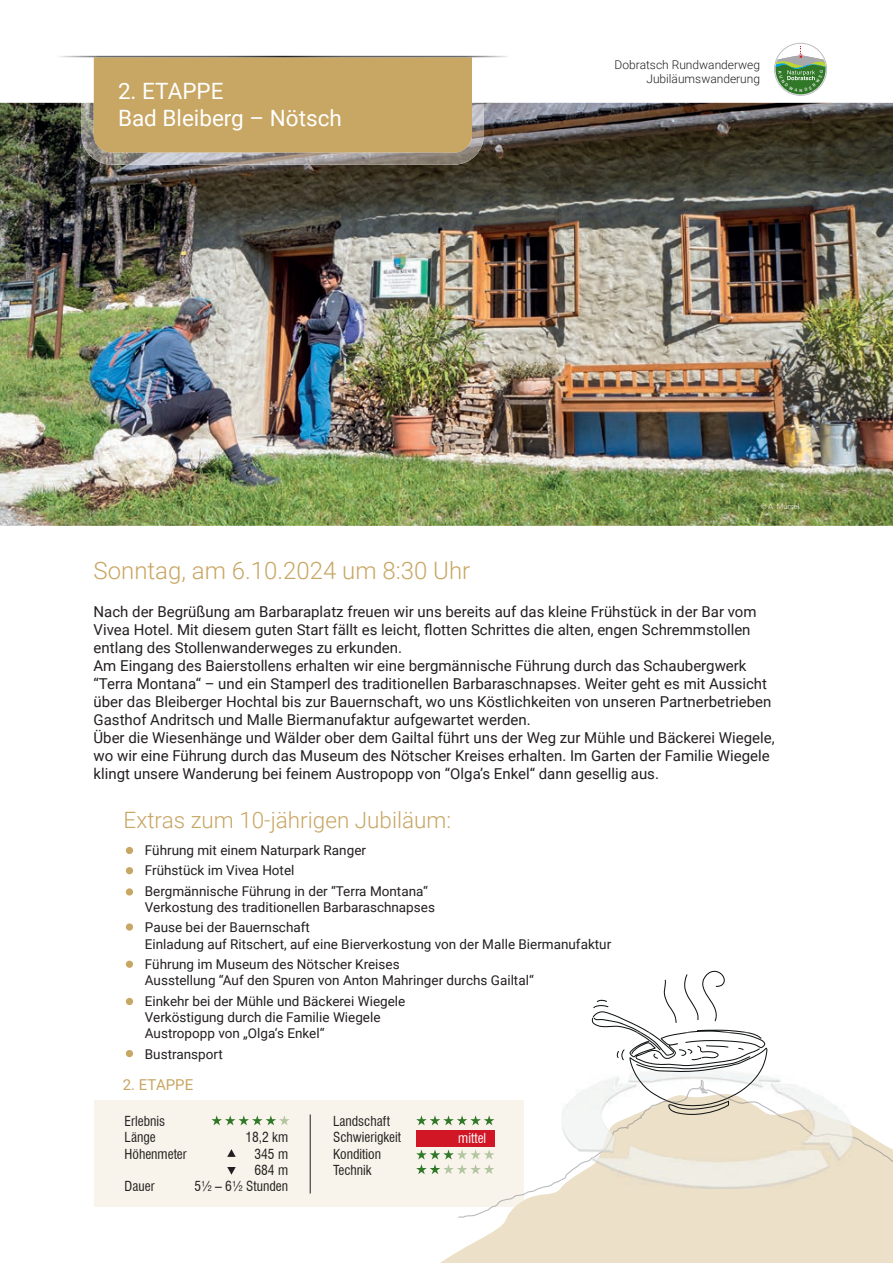
<style>
.page{position:relative;width:893px;height:1263px;background:#fff}
.page>*{position:absolute;margin:0;border:0;box-sizing:border-box;transform-origin:0 0}
.t1{font:300 24px "Roboto";color:#c8a663}
.t2{font:300 22.5px "Roboto";color:#c8a663}
.t3{font:22.5px/27px "Roboto";color:#fff}
.t4{font:15px/18px "Roboto";color:#231f20}
.t5{font:15px "Roboto";color:#c8a663}
.t6{font:13.5px/16.2px "Roboto";color:#231f20}
.t7{font:condensed 13.5px "Swiss 721 BT";color:#231f20}
.t8{font:condensed 13.5px "Swiss 721 BT";color:#3a4536}
.t9{font:condensed 13.5px "Swiss 721 BT";color:#fff}
.t10{font:300 12px/14.4px "Roboto";color:#231f20;text-align:right}
.t11{font:300 7.5px "Roboto";color:#fff}
</style>
<div class="page">
<img style="left:0;top:103px;width:893px;height:423px">
<img style="left:82px;top:153px;width:402px;height:12px">
<svg style="left:82px;top:55px;width:402px;height:98px;background:#c8a86b"></svg>
<svg style="left:787px;top:92px;width:27px;height:2px"></svg>
<hr style="left:57px;top:56px;width:452px;height:1px;background:#fff">
<div style="left:126px;top:847px;width:7px;height:7px;background:#c8a663;border-radius:50%"></div>
<div style="left:126px;top:867px;width:7px;height:7px;background:#c8a663;border-radius:50%"></div>
<div style="left:126px;top:888px;width:7px;height:7px;background:#c8a663;border-radius:50%"></div>
<div style="left:126px;top:923px;width:7px;height:8px;background:#c8a663;border-radius:50%"></div>
<div style="left:126px;top:961px;width:7px;height:7px;background:#c8a663;border-radius:50%"></div>
<div style="left:126px;top:998px;width:7px;height:7px;background:#c8a663;border-radius:50%"></div>
<div style="left:126px;top:1050px;width:7px;height:7px;background:#c8a663;border-radius:50%"></div>
<div style="left:95px;top:1100px;width:429px;height:107px;background:#f8f4eb"></div>
<hr style="left:310px;top:1114px;width:1px;height:79px;background:#231f20">
<svg style="left:211px;top:1115px;width:79px;height:10px"></svg>
<svg style="left:227px;top:1149px;width:9px;height:8px"></svg>
<svg style="left:227px;top:1167px;width:9px;height:8px"></svg>
<svg style="left:416px;top:1090px;width:477px;height:173px;fill:#ece0c8"></svg>
<svg style="left:416px;top:1149px;width:146px;height:69px"></svg>
<svg style="left:856px;top:1138px;width:37px;height:24px"></svg>
<img style="left:709px;top:1043px;width:58px;height:37px">
<img style="left:562px;top:1110px;width:84px;height:38px">
<img style="left:612px;top:1094px;width:136px;height:45px">
<img style="left:758px;top:1107px;width:98px;height:81px">
<img style="left:562px;top:1127px;width:49px;height:61px">
<img style="left:610px;top:1157px;width:148px;height:31px">
<img style="left:649px;top:1080px;width:128px;height:14px">
<img style="left:562px;top:1151px;width:40px;height:29px">
<img style="left:630px;top:1094px;width:170px;height:30px">
<img style="left:601px;top:1123px;width:32px;height:30px">
<img style="left:798px;top:1123px;width:58px;height:16px">
<svg style="left:592px;top:971px;width:154px;height:61px"></svg>
<img style="left:636px;top:1032px;width:129px;height:30px">
<img style="left:665px;top:1095px;width:70px;height:11px">
<img style="left:666px;top:1098px;width:63px;height:4px">
<img style="left:617px;top:1048px;width:127px;height:18px">
<img style="left:668px;top:1101px;width:61px;height:14px">
<svg style="left:775px;top:47px;width:51px;height:45px"></svg>
<h2 class="t3" style="left:118px;top:76px;width:225px">2. ETAPPE<br>Bad Bleiberg – Nötsch</h2>
<p class="t10" style="left:615px;top:57px;width:147px">Dobratsch Rundwanderweg<br>Jubiläumswanderung</p>
<p class="t11" style="left:761px;top:501px;width:40px">© A. Mursel</p>
<h1 class="t1" style="left:94px;top:554px;width:378px">Sonntag, am 6.10.2024 um 8:30 Uhr</h1>
<p class="t4" style="left:94px;top:602px;width:683px">Nach der Begrüßung am Barbaraplatz freuen wir uns bereits auf das kleine Frühstück in der Bar vom Vivea Hotel. Mit diesem guten Start fällt es leicht, flotten Schrittes die alten, engen Schremmstollen entlang des Stollenwanderweges zu erkunden.<br>Am Eingang des Baierstollens erhalten wir eine bergmännische Führung durch das Schaubergwerk “Terra Montana“ – und ein Stamperl des traditionellen Barbaraschnapses. Weiter geht es mit Aussicht über das Bleiberger Hochtal bis zur Bauernschaft, wo uns Köstlichkeiten von unseren Partnerbetrieben Gasthof Andritsch und Malle Biermanufaktur aufgewartet werden.<br>Über die Wiesenhänge und Wälder ober dem Gailtal führt uns der Weg zur Mühle und Bäckerei Wiegele, wo wir eine Führung durch das Museum des Nötscher Kreises erhalten. Im Garten der Familie Wiegele klingt unsere Wanderung bei feinem Austropopp von “Olga’s Enkel“ dann gesellig aus.</p>
<h2 class="t2" style="left:124px;top:804px;width:329px">Extras zum 10-jährigen Jubiläum:</h2>
<p class="t6" style="left:128px;top:841px;width:240px">• Führung mit einem Naturpark Ranger</p>
<p class="t6" style="left:128px;top:862px;width:168px">• Frühstück im Vivea Hotel</p>
<p class="t6" style="left:145px;top:882px;width:292px;text-indent:-17px">• Bergmännische Führung in der “Terra Montana“<br>Verkostung des traditionellen Barbaraschnapses</p>
<p class="t6" style="left:145px;top:919px;width:468px;text-indent:-17px">• Pause bei der Bauernschaft<br>Einladung auf Ritschert, auf eine Bierverkostung von der Malle Biermanufaktur</p>
<p class="t6" style="left:145px;top:956px;width:390px;text-indent:-17px">• Führung im Museum des Nötscher Kreises<br>Ausstellung “Auf den Spuren von Anton Mahringer durchs Gailtal“</p>
<p class="t6" style="left:145px;top:992px;width:262px;text-indent:-17px">• Einkehr bei der Mühle und Bäckerei Wiegele<br>Verköstigung durch die Familie Wiegele<br>Austropopp von „Olga‘s Enkel“</p>
<p class="t6" style="left:128px;top:1045px;width:96px">• Bustransport</p>
<p class="t5" style="left:123px;top:1074px;width:72px">2. ETAPPE</p>
<p class="t8" style="left:125px;top:1113px;width:42px">Erlebnis</p>
<p class="t8" style="left:333px;top:1113px;width:59px">Landschaft</p>
<p class="t7" style="left:125px;top:1129px;width:33px">Länge</p>
<p class="t7" style="left:245px;top:1129px;width:44px">18,2 km</p>
<p class="t7" style="left:333px;top:1129px;width:70px">Schwierigkeit</p>
<p class="t7" style="left:125px;top:1145px;width:64px">Höhenmeter</p>
<p class="t7" style="left:254px;top:1145px;width:35px">345 m</p>
<p class="t7" style="left:333px;top:1145px;width:49px">Kondition</p>
<p class="t7" style="left:254px;top:1162px;width:35px">684 m</p>
<p class="t7" style="left:333px;top:1162px;width:40px">Technik</p>
<p class="t7" style="left:125px;top:1178px;width:32px">Dauer</p>
<p class="t7" style="left:194px;top:1178px;width:95px">5½ – 6½ Stunden</p>
<p class="t9" style="left:458px;top:1130px;width:29px">mittel</p>
</div>
